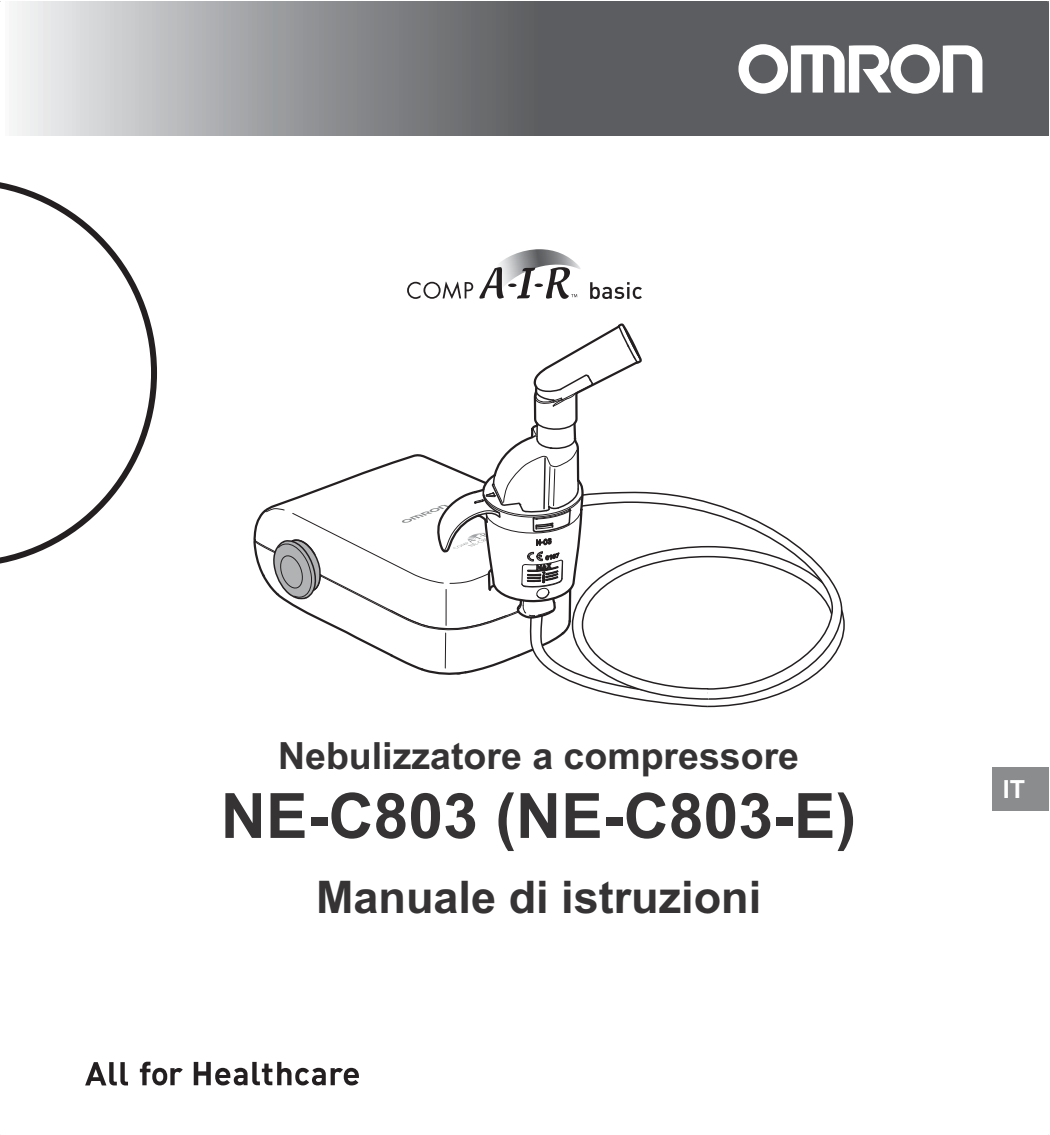
<style>
.page{position:relative;width:1050px;height:1135px;background:#fff}
.page>*{position:absolute;margin:0;border:0;box-sizing:border-box;transform-origin:0 0}
.t1{font:700 62.5px "Arial";color:#353334}
.t2{font:700 45px "Arial";color:#353334}
.t3{font:700 37.5px "Arial";color:#353334}
.t4{font:700 25px "Arial";color:#fff}
</style>
<div class="page">
<div style="left:992px;top:767px;width:57px;height:44px;background:#8a8c8e"></div>
<svg style="left:0;top:182px;width:157px;height:382px"></svg>
<svg style="left:407px;top:282px;width:30px;height:17px"></svg>
<svg style="left:437px;top:249px;width:205px;height:171px"></svg>
<svg style="left:617px;top:325px;width:25px;height:39px"></svg>
<svg style="left:534px;top:370px;width:60px;height:37px"></svg>
<svg style="left:253px;top:420px;width:592px;height:288px"></svg>
<svg style="left:13px;top:1px;width:1036px;height:135px"></svg>
<svg style="left:738px;top:44px;width:244px;height:50px"></svg>
<svg style="left:140px;top:1062px;width:43px;height:23px"></svg>
<svg style="left:85px;top:1062px;width:43px;height:23px"></svg>
<svg style="left:194px;top:1062px;width:165px;height:23px"></svg>
<p class="t3" style="left:278px;top:742px;width:522px">Nebulizzatore a compressore</p>
<h1 class="t1" style="left:221px;top:793px;width:637px">NE-C803 (NE-C803-E)</h1>
<p class="t2" style="left:316px;top:881px;width:447px">Manuale di istruzioni</p>
<p class="t4" style="left:1003px;top:780px;width:24px">IT</p>
</div>
